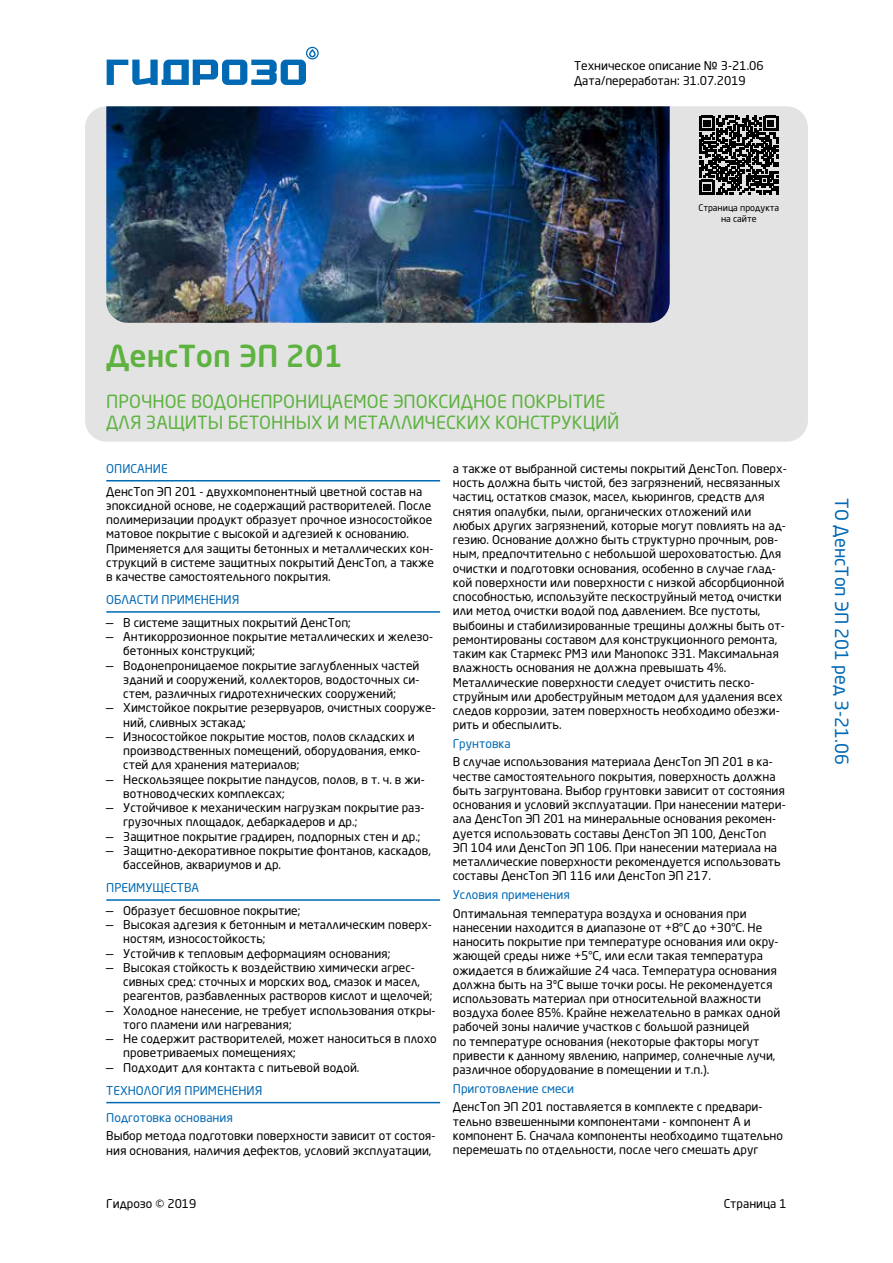
<style>
.page{position:relative;width:893px;height:1263px;background:#fff}
.page>*{position:absolute;margin:0;border:0;box-sizing:border-box;transform-origin:0 0}
.t1{font:500 30px "Neo Sans Pro";color:#5db240}
.t2{font:18px/21.6px "Neo Sans Pro";color:#5db240}
.t3{font:18px "Neo Sans Pro";color:#0069b4}
.t4{font:12px/14.2px "Neo Sans Pro";color:#000}
.t5{font:12px "Neo Sans Pro";color:#0069b4}
.t6{font:9px/10.8px "Neo Sans Pro";color:#000;text-align:center}
</style>
<div class="page">
<svg style="left:107px;top:47px;width:212px;height:38px"></svg>
<div style="left:85px;top:106px;width:723px;height:336px;background:#e3e3e3;border-radius:21px"></div>
<svg style="left:699px;top:116px;width:79px;height:78px"></svg>
<hr style="left:106px;top:480px;width:334px;height:1px;background:#0069b4">
<hr style="left:106px;top:611px;width:334px;height:2px;background:#0069b4">
<hr style="left:106px;top:899px;width:334px;height:2px;background:#0069b4">
<hr style="left:106px;top:1102px;width:334px;height:1px;background:#0069b4">
<img style="left:106px;top:106px;width:564px;height:217px">
<p class="t4" style="left:574px;top:58px;width:191px">Техническое описание № 3-21.06<br>Дата/переработан: 31.07.2019</p>
<p class="t6" style="left:698px;top:202px;width:82px">Страница продукта на сайте</p>
<h1 class="t1" style="left:106px;top:337px;width:238px">ДенсТоп ЭП 201</h1>
<h2 class="t2" style="left:106px;top:390px;width:515px">ПРОЧНОЕ ВОДОНЕПРОНИЦАЕМОЕ ЭПОКСИДНОЕ ПОКРЫТИЕ<br>ДЛЯ ЗАЩИТЫ БЕТОННЫХ И МЕТАЛЛИЧЕСКИХ КОНСТРУКЦИЙ</h2>
<p class="t5" style="left:106px;top:461px;width:63px">ОПИСАНИЕ</p>
<p class="t4" style="left:106px;top:484px;width:329px">ДенсТоп ЭП 201 - двухкомпонентный цветной состав на эпоксидной основе, не содержащий растворителей. После полимеризации продукт образует прочное износостойкое матовое покрытие с высокой и адгезией к основанию.<br>Применяется для защиты бетонных и металлических кон&shy;струкций в системе защитных покрытий ДенсТоп, а также в качестве самостоятельного покрытия.</p>
<p class="t5" style="left:106px;top:592px;width:135px">ОБЛАСТИ ПРИМЕНЕНИЯ</p>
<p class="t4" style="left:106px;top:615px;width:246px">— В системе защитных покрытий ДенсТоп;</p>
<p class="t4" style="left:123px;top:629px;width:311px;text-indent:-17px">— Антикоррозионное покрытие металлических и железо&shy;бетонных конструкций;</p>
<p class="t4" style="left:123px;top:658px;width:298px;text-align:justify;text-indent:-17px">— Водонепроницаемое покрытие заглубленных частей зданий и сооружений, коллекторов, водосточных си&shy;стем, различных гидротехнических сооружений;</p>
<p class="t4" style="left:123px;top:701px;width:314px;text-indent:-17px">— Химстойкое покрытие резервуаров, очистных сооруже&shy;ний, сливных эстакад;</p>
<p class="t4" style="left:123px;top:729px;width:299px;text-indent:-17px">— Износостойкое покрытие мостов, полов складских и производственных помещений, оборудования, емко&shy;стей для хранения материалов;</p>
<p class="t4" style="left:123px;top:772px;width:303px;text-indent:-17px">— Нескользящее покрытие пандусов, полов, в т. ч. в жи&shy;вотноводческих комплексах;</p>
<p class="t4" style="left:123px;top:800px;width:303px;text-indent:-17px">— Устойчивое к механическим нагрузкам покрытие раз&shy;грузочных площадок, дебаркадеров и др.;</p>
<p class="t4" style="left:106px;top:829px;width:316px">— Защитное покрытие градирен, подпорных стен и др.;</p>
<p class="t4" style="left:123px;top:843px;width:309px;text-indent:-17px">— Защитно-декоративное покрытие фонтанов, каскадов, бассейнов, аквариумов и др.</p>
<p class="t5" style="left:106px;top:880px;width:94px">ПРЕИМУЩЕСТВА</p>
<p class="t4" style="left:106px;top:903px;width:196px">— Образует бесшовное покрытие;</p>
<p class="t4" style="left:123px;top:917px;width:310px;text-indent:-17px">— Высокая адгезия к бетонным и металлическим поверх&shy;ностям, износостойкость;</p>
<p class="t4" style="left:106px;top:946px;width:286px">— Устойчив к тепловым деформациям основания;</p>
<p class="t4" style="left:123px;top:960px;width:310px;text-indent:-17px">— Высокая стойкость к воздействию химически агрес&shy;сивных сред: сточных и морских вод, смазок и масел, реагентов, разбавленных растворов кислот и щелочей;</p>
<p class="t4" style="left:123px;top:1003px;width:314px;text-indent:-17px">— Холодное нанесение, не требует использования откры&shy;того пламени или нагревания;</p>
<p class="t4" style="left:123px;top:1031px;width:315px;text-indent:-17px">— Не содержит растворителей, может наноситься в плохо проветриваемых помещениях;</p>
<p class="t4" style="left:106px;top:1060px;width:255px">— Подходит для контакта с питьевой водой.</p>
<p class="t5" style="left:106px;top:1083px;width:158px">ТЕХНОЛОГИЯ ПРИМЕНЕНИЯ</p>
<p class="t5" style="left:106px;top:1110px;width:128px">Подготовка основания</p>
<p class="t4" style="left:106px;top:1128px;width:331px">Выбор метода подготовки поверхности зависит от состоя&shy;ния основания, наличия дефектов, условий эксплуатации,</p>
<p class="t4" style="left:453px;top:461px;width:335px">а также от выбранной системы покрытий ДенсТоп. Поверх&shy;ность должна быть чистой, без загрязнений, несвязанных частиц, остатков смазок, масел, кьюрингов, средств для снятия опалубки, пыли, органических отложений или любых других загрязнений, которые могут повлиять на ад&shy;гезию. Основание должно быть структурно прочным, ров&shy;ным, предпочтительно с небольшой шероховатостью. Для очистки и подготовки основания, особенно в случае глад&shy;кой поверхности или поверхности с низкой абсорбционной способностью, используйте пескоструйный метод очистки или метод очистки водой под давлением. Все пустоты, выбоины и стабилизированные трещины должны быть от&shy;ремонтированы составом для конструкционного ремонта, таким как Стармекс РМ3 или Манопокс 331. Максимальная влажность основания не должна превышать 4%.<br>Металлические поверхности следует очистить песко&shy;струйным или дробеструйным методом для удаления всех следов коррозии, затем поверхность необходимо обезжи&shy;рить и обеспылить.</p>
<p class="t5" style="left:453px;top:736px;width:59px">Грунтовка</p>
<p class="t4" style="left:453px;top:755px;width:334px">В случае использования материала ДенсТоп ЭП 201 в ка&shy;честве самостоятельного покрытия, поверхность должна быть загрунтована. Выбор грунтовки зависит от состояния основания и условий эксплуатации. При нанесении матери&shy;ала ДенсТоп ЭП 201 на минеральные основания рекомен&shy;дуется использовать составы ДенсТоп ЭП 100, ДенсТоп<br>ЭП 104 или ДенсТоп ЭП 106. При нанесении материала на металлические поверхности рекомендуется использовать составы ДенсТоп ЭП 116 или ДенсТоп ЭП 217.</p>
<p class="t5" style="left:453px;top:887px;width:119px">Условия применения</p>
<p class="t4" style="left:453px;top:906px;width:329px">Оптимальная температура воздуха и основания при нанесении находится в диапазоне от +8°С до +30°С. Не наносить покрытие при температуре основания или окру&shy;жающей среды ниже +5°С, или если такая температура ожидается в ближайшие 24 часа. Температура основания должна быть на 3ºС выше точки росы. Не рекомендуется использовать материал при относительной влажности воздуха более 85%. Крайне нежелательно в рамках одной рабочей зоны наличие участков с большой разницей<br>по температуре основания (некоторые факторы могут привести к данному явлению, например, солнечные лучи, различное оборудование в помещении и т.п.).</p>
<p class="t5" style="left:453px;top:1081px;width:123px">Приготовление смеси</p>
<p class="t4" style="left:453px;top:1100px;width:332px">ДенсТоп ЭП 201 поставляется в комплекте с предвари&shy;тельно взвешенными компонентами - компонент А и компонент Б. Сначала компоненты необходимо тщательно перемешать по отдельности, после чего смешать друг</p>
<p class="t4" style="left:106px;top:1197px;width:92px">Гидрозо © 2019</p>
<p class="t4" style="left:724px;top:1197px;width:64px">Страница 1</p>
<h2 class="t3" style="left:853px;top:498px;width:268px;rotate:90deg">ТО ДенсТоп ЭП 201 ред 3-21.06</h2>
</div>
